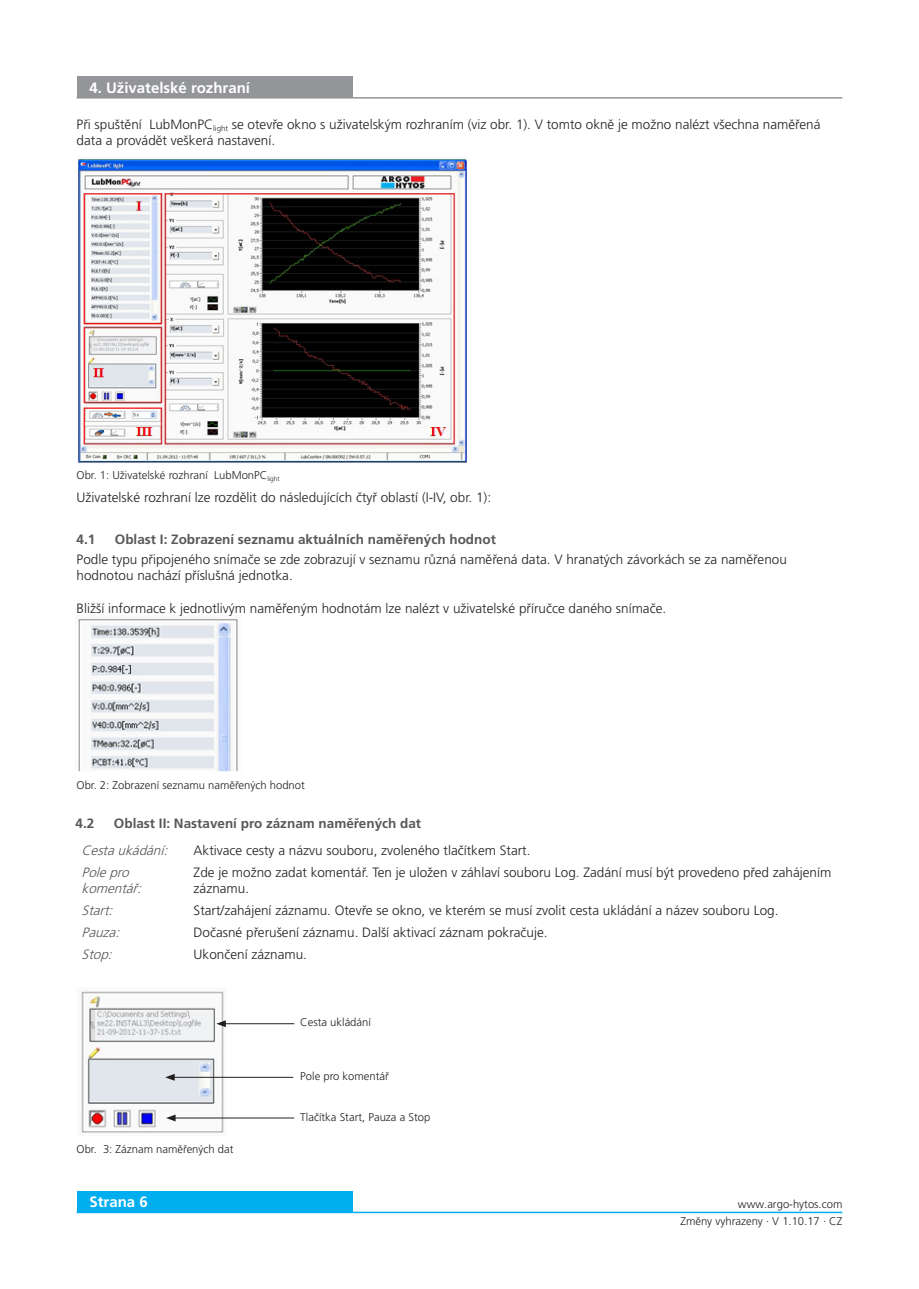
<style>
.page{position:relative;width:919px;height:1289px;background:#fff}
.page>*{position:absolute;margin:0;border:0;box-sizing:border-box;transform-origin:0 0}
.Überschrift_2_weiss{font:700 15px "Frutiger LT Pro";color:#fff}
._06_Copytext{font:300 13.5px/16.2px "Frutiger LT Pro";color:#231f20}
.Überschrift_3_grau{font:700 13.5px "Frutiger LT Pro";color:#57585a}
._10_Subline_Italic{font:italic 300 13.5px/16.2px "Frutiger LT Pro";color:#57585a}
._08_Legend{font:300 11.25px "Frutiger LT Pro";color:#231f20}
</style>
<div class="page">
<div style="left:77px;top:1191px;width:275px;height:21px;background:#00aeef"></div>
<hr style="left:77px;top:1211px;width:765px;height:2px;background:#00aeef">
<div style="left:77px;top:77px;width:275px;height:21px;background:#939598"></div>
<hr style="left:77px;top:97px;width:765px;height:2px;background:#939598">
<img style="left:77px;top:158px;width:390px;height:305px">
<img style="left:78px;top:619px;width:160px;height:153px">
<img style="left:81px;top:991px;width:147px;height:142px">
<hr style="left:223px;top:1023px;width:71px;height:1px;background:#231f20">
<svg style="left:216px;top:1020px;width:10px;height:7px"></svg>
<hr style="left:172px;top:1076px;width:121px;height:1px;background:#231f20">
<svg style="left:165px;top:1073px;width:10px;height:7px"></svg>
<hr style="left:173px;top:1117px;width:121px;height:1px;background:#231f20">
<svg style="left:166px;top:1114px;width:9px;height:7px"></svg>
<p class="Überschrift_2_weiss" style="left:89px;top:79px;width:162px">4. Uživatelské rozhraní</p>
<p class="_06_Copytext" style="left:77px;top:117px;width:745px">Při spuštění LubMonPC<sub>light</sub> se otevře okno s uživatelským rozhraním (viz obr. 1). V tomto okně je možno nalézt všechna naměřená data a provádět veškerá nastavení.</p>
<p class="_08_Legend" style="left:77px;top:469px;width:205px">Obr. 1: Uživatelské rozhraní LubMonPC<sub>light</sub></p>
<p class="_06_Copytext" style="left:77px;top:489px;width:416px">Uživatelské rozhraní lze rozdělit do následujících čtyř oblastí (I-IV, obr. 1):</p>
<p class="Überschrift_3_grau" style="left:77px;top:531px;width:20px">4.1</p>
<p class="Überschrift_3_grau" style="left:115px;top:531px;width:382px">Oblast I: Zobrazení seznamu aktuálních naměřených hodnot</p>
<p class="_06_Copytext" style="left:77px;top:551px;width:711px">Podle typu připojeného snímače se zde zobrazují v seznamu různá naměřená data. V hranatých závorkách se za naměřenou hodnotou nachází příslušná jednotka.</p>
<p class="_06_Copytext" style="left:77px;top:600px;width:591px">Bližší informace k jednotlivým naměřeným hodnotám lze nalézt v uživatelské příručce daného snímače.</p>
<p class="_08_Legend" style="left:77px;top:778px;width:230px">Obr. 2: Zobrazení seznamu naměřených hodnot</p>
<p class="Überschrift_3_grau" style="left:76px;top:815px;width:20px">4.2</p>
<p class="Überschrift_3_grau" style="left:114px;top:815px;width:309px">Oblast II: Nastavení pro záznam naměřených dat</p>
<p class="_10_Subline_Italic" style="left:82px;top:842px;width:91px">Cestaukádání:</p>
<p class="_06_Copytext" style="left:194px;top:842px;width:338px">Aktivace cesty a názvu souboru, zvoleného tlačítkem Start.</p>
<p class="_10_Subline_Italic" style="left:82px;top:864px;width:65px">Polepro komentář:</p>
<p class="_06_Copytext" style="left:194px;top:864px;width:639px">Zde je možno zadat komentář. Ten je uložen v záhlaví souboru Log. Zadání musí být provedeno před zahájením záznamu.</p>
<p class="_10_Subline_Italic" style="left:82px;top:902px;width:36px">Start:</p>
<p class="_06_Copytext" style="left:194px;top:902px;width:586px">Start/zahájení záznamu. Otevře se okno, ve kterém se musí zvolit cesta ukládání a název souboru Log.</p>
<p class="_10_Subline_Italic" style="left:82px;top:924px;width:43px">Pauza:</p>
<p class="_06_Copytext" style="left:194px;top:924px;width:355px">Dočasné přerušení záznamu. Další aktivací záznam pokračuje.</p>
<p class="_10_Subline_Italic" style="left:82px;top:946px;width:36px">Stop:</p>
<p class="_06_Copytext" style="left:194px;top:946px;width:115px">Ukončení záznamu.</p>
<p class="_08_Legend" style="left:300px;top:1015px;width:72px">Cesta ukládání</p>
<p class="_08_Legend" style="left:77px;top:1142px;width:158px">Obr. 3: Záznam naměřených dat</p>
<p class="_08_Legend" style="left:300px;top:1069px;width:90px">Pole pro komentář</p>
<p class="_08_Legend" style="left:300px;top:1110px;width:131px">Tlačítka Start, Pauza a Stop</p>
<p class="Überschrift_2_weiss" style="left:89px;top:1193px;width:60px">Strana 6</p>
<p class="_08_Legend" style="left:738px;top:1197px;width:106px">www.argo-hytos.com</p>
<p class="_08_Legend" style="left:680px;top:1214px;width:163px">Změny vyhrazeny · V 1.10.17 · CZ</p>
</div>
